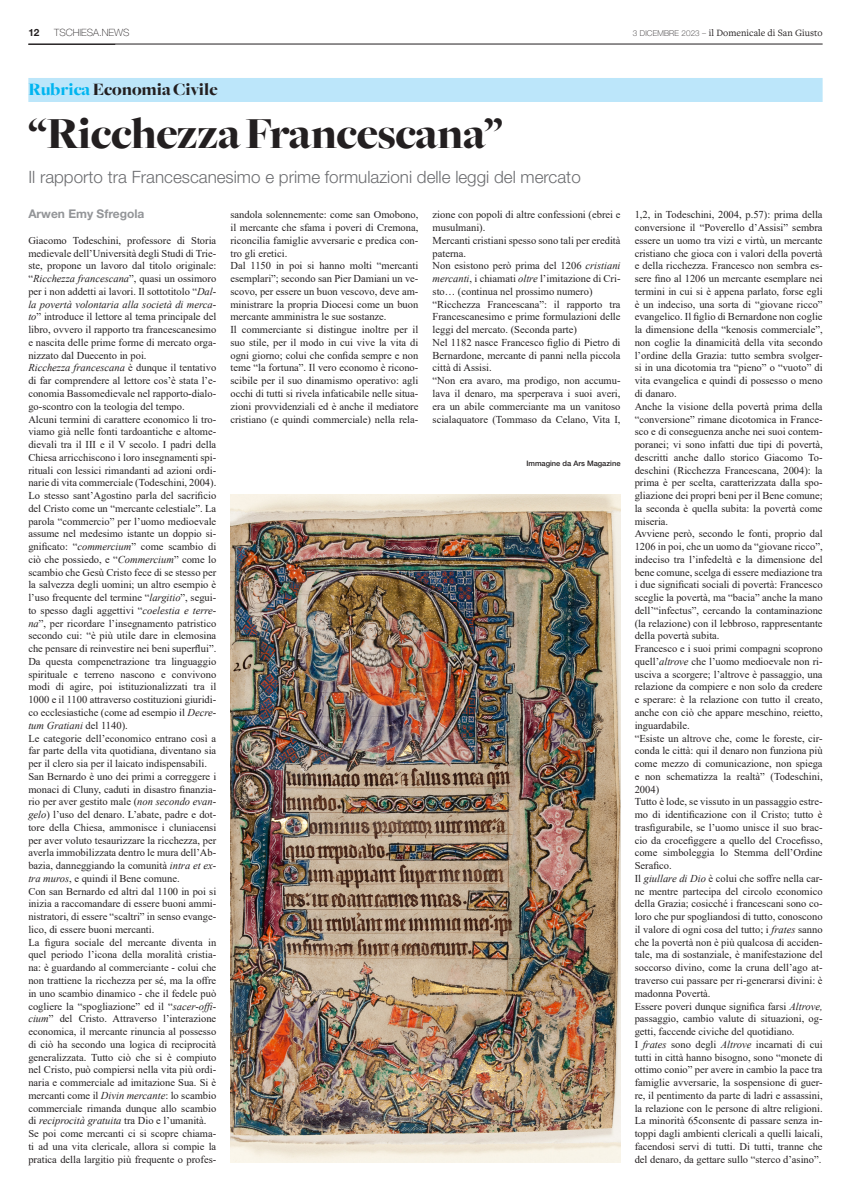
<style>
.page{position:relative;width:851px;height:1191px;background:#fff}
.page>*{position:absolute;margin:0;border:0;box-sizing:border-box;transform-origin:0 0}
.t1{font:900 46px "Freight Big";letter-spacing:-.01em;color:#231f20}
.t2{font:900 18px "Freight Big";color:#231f20}
.t3{font:300 17px "Helvetica Neue LT Std";color:#6c6d70}
.t4{font:700 12px "Helvetica Neue LT Std";color:#939598}
.t5{font:10.5px/12.8px "Times New Roman";color:#231f20;text-align:justify}
.t6{font:10px "Freight Text Pro";color:#231f20}
.t7{font:100 10px "Helvetica Neue LT Std";color:#231f20}
.t8{font:700 10px "Helvetica Neue LT Std";color:#231f20}
.t9{font:500 7.5px "Helvetica Neue LT Std";color:#231f20}
.s1{font-family:"Helvetica Neue LT Std";font-weight:100;font-size:8px}
.s2{color:#00b5f0}
.s3{font-style:italic}
</style>
<div class="page">
<hr style="left:28px;top:44px;width:794px;height:1px;background:#231f20">
<div style="left:28px;top:78px;width:794px;height:24px;background:#bce6fa"></div>
<img style="left:230px;top:495px;width:390px;height:667px">
<p class="t8" style="left:28px;top:26px;width:13px">12</p>
<p class="t7" style="left:54px;top:26px;width:77px">TSCHIESA.NEWS</p>
<p class="t6" style="left:632px;top:26px;width:191px"><span class="s1">3 DICEMBRE 2023 –</span> il Domenicale di San Giusto</p>
<p class="t2" style="left:28px;top:79px;width:191px"><span class="s2">Rubrica</span> Economia Civile</p>
<p class="t1" style="left:28px;top:108px;width:476px">“Ricchezza Francescana”</p>
<p class="t3" style="left:28px;top:166px;width:554px">Il rapporto tra Francescanesimo e prime formulazioni delle leggi del mercato</p>
<p class="t4" style="left:28px;top:207px;width:117px">Arwen Emy Sfregola</p>
<p class="t5" style="left:28px;top:234px;width:189px">Giacomo Todeschini, professore di Storia medievale dell’Università degli Studi di Trie&shy;ste, propone un lavoro dal titolo originale: “<span class="s3">Ricchezza francescana</span>”, quasi un ossimoro per i non addetti ai lavori. Il sottotitolo “<span class="s3">Dal&shy;la povertà volontaria alla società di merca&shy;to</span>” introduce il lettore al tema principale del libro, ovvero il rapporto tra francescanesimo e nascita delle prime forme di mercato orga&shy;nizzato dal Duecento in poi.</p>
<p class="t5" style="left:28px;top:361px;width:189px"><span class="s3">Ricchezza francescana</span> è dunque il tentativo di far comprendere al lettore cos’è stata l’e&shy;conomia Bassomedievale nel rapporto-dialo&shy;go-scontro con la teologia del tempo.</p>
<p class="t5" style="left:28px;top:412px;width:189px">Alcuni termini di carattere economico li tro&shy;viamo già nelle fonti tardoantiche e altome&shy;dievali tra il III e il V secolo. I padri della Chiesa arricchiscono i loro insegnamenti spi&shy;rituali con lessici rimandanti ad azioni ordi&shy;narie di vita commerciale (Todeschini, 2004).<br>Lo stesso sant’Agostino parla del sacrificio del Cristo come un “mercante celestiale”. La parola “commercio” per l’uomo medioevale assume nel medesimo istante un doppio si&shy;gnificato: “<span class="s3">commercium</span>” come scambio di ciò che possiedo, e “<span class="s3">Commercium</span>” come lo scambio che Gesù Cristo fece di se stesso per la salvezza degli uomini; un altro esempio è l’uso frequente del termine “<span class="s3">largitio</span>”, segui&shy;to spesso dagli aggettivi “<span class="s3">coelestia e terre&shy;na</span>”, per ricordare l’insegnamento patristico secondo cui: “è più utile dare in elemosina che pensare di reinvestire nei beni superflui”.</p>
<p class="t5" style="left:28px;top:654px;width:189px">Da questa compenetrazione tra linguaggio spirituale e terreno nascono e convivono modi di agire, poi istituzionalizzati tra il 1000 e il 1100 attraverso costituzioni giuridi&shy;co ecclesiastiche (come ad esempio il <span class="s3">Decre&shy;tum Gratiani</span> del 1140).</p>
<p class="t5" style="left:28px;top:731px;width:189px">Le categorie dell’economico entrano così a far parte della vita quotidiana, diventano sia per il clero sia per il laicato indispensabili.</p>
<p class="t5" style="left:28px;top:769px;width:189px">San Bernardo è uno dei primi a correggere i monaci di Cluny, caduti in disastro finanzia&shy;rio per aver gestito male (<span class="s3">non secondo evan&shy;gelo</span>) l’uso del denaro. L’abate, padre e dot&shy;tore della Chiesa, ammonisce i cluniacensi per aver voluto tesaurizzare la ricchezza, per averla immobilizzata dentro le mura dell’Ab&shy;bazia, danneggiando la comunità <span class="s3">intra et ex&shy;tra muros</span>, e quindi il Bene comune.</p>
<p class="t5" style="left:28px;top:884px;width:189px">Con san Bernardo ed altri dal 1100 in poi si inizia a raccomandare di essere buoni ammi&shy;nistratori, di essere “scaltri” in senso evange&shy;lico, di essere buoni mercanti.</p>
<p class="t5" style="left:28px;top:935px;width:189px">La figura sociale del mercante diventa in quel periodo l’icona della moralità cristia&shy;na: è guardando al commerciante - colui che non trattiene la ricchezza per sé, ma la offre in uno scambio dinamico - che il fedele può cogliere la “spogliazione” ed il “<span class="s3">sacer-offi&shy;cium</span>” del Cristo. Attraverso l’interazione economica, il mercante rinuncia al possesso di ciò ha secondo una logica di reciprocità generalizzata. Tutto ciò che si è compiuto nel Cristo, può compiersi nella vita più ordi&shy;naria e commerciale ad imitazione Sua. Si è mercanti come il <span class="s3">Divin mercante</span>: lo scambio commerciale rimanda dunque allo scambio di <span class="s3">reciprocità gratuita</span> tra Dio e l’umanità.</p>
<p class="t5" style="left:28px;top:1126px;width:189px">Se poi come mercanti ci si scopre chiama&shy;ti ad una vita clericale, allora si compie la pratica della largitio più frequente o profes-</p>
<p class="t5" style="left:230px;top:208px;width:189px">sandola solennemente: come san Omobono, il mercante che sfama i poveri di Cremona, riconcilia famiglie avversarie e predica con&shy;tro gli eretici.</p>
<p class="t5" style="left:230px;top:259px;width:189px">Dal 1150 in poi si hanno molti “mercanti esemplari”; secondo san Pier Damiani un ve&shy;scovo, per essere un buon vescovo, deve am&shy;ministrare la propria Diocesi come un buon mercante amministra le sue sostanze.</p>
<p class="t5" style="left:230px;top:323px;width:189px">Il commerciante si distingue inoltre per il suo stile, per il modo in cui vive la vita di ogni giorno; colui che confida sempre e non teme “la fortuna”. Il vero economo è ricono&shy;scibile per il suo dinamismo operativo: agli occhi di tutti si rivela infaticabile nelle situa&shy;zioni provvidenziali ed è anche il mediatore cristiano (e quindi commerciale) nella rela-</p>
<p class="t5" style="left:432px;top:208px;width:189px">zione con popoli di altre confessioni (ebrei e musulmani).</p>
<p class="t5" style="left:432px;top:234px;width:189px">Mercanti cristiani spesso sono tali per eredità paterna.</p>
<p class="t5" style="left:432px;top:259px;width:189px">Non esistono però prima del 1206 <span class="s3">cristiani mercanti</span>, i chiamati <span class="s3">oltre</span> l’imitazione di Cri&shy;sto… (continua nel prossimo numero)</p>
<p class="t5" style="left:432px;top:297px;width:189px">“Ricchezza Francescana”: il rapporto tra Francescanesimo e prime formulazioni delle leggi del mercato. (Seconda parte)</p>
<p class="t5" style="left:432px;top:336px;width:189px">Nel 1182 nasce Francesco figlio di Pietro di Bernardone, mercante di panni nella piccola città di Assisi.</p>
<p class="t5" style="left:432px;top:374px;width:189px">“Non era avaro, ma prodigo, non accumu&shy;lava il denaro, ma sperperava i suoi averi, era un abile commerciante ma un vanitoso scialaquatore (Tommaso da Celano, Vita I,</p>
<p class="t9" style="left:526px;top:459px;width:96px">Immagine da Ars Magazine</p>
<p class="t5" style="left:634px;top:208px;width:189px">1,2, in Todeschini, 2004, p.57): prima della conversione il “Poverello d’Assisi” sembra essere un uomo tra vizi e virtù, un mercante cristiano che gioca con i valori della povertà e della ricchezza. Francesco non sembra es&shy;sere fino al 1206 un mercante esemplare nei termini in cui si è appena parlato, forse egli è un indeciso, una sorta di “giovane ricco” evangelico. Il figlio di Bernardone non coglie la dimensione della “kenosis commerciale”, non coglie la dinamicità della vita secondo l’ordine della Grazia: tutto sembra svolger&shy;si in una dicotomia tra “pieno” o “vuoto” di vita evangelica e quindi di possesso o meno di danaro.</p>
<p class="t5" style="left:634px;top:399px;width:189px">Anche la visione della povertà prima della “conversione” rimane dicotomica in France&shy;sco e di conseguenza anche nei suoi contem&shy;poranei; vi sono infatti due tipi di povertà, descritti anche dallo storico Giacomo To&shy;deschini (Ricchezza Francescana, 2004): la prima è per scelta, caratterizzata dalla spo&shy;gliazione dei propri beni per il Bene comune; la seconda è quella subita: la povertà come miseria.</p>
<p class="t5" style="left:634px;top:527px;width:189px">Avviene però, secondo le fonti, proprio dal 1206 in poi, che un uomo da “giovane ricco”, indeciso tra l’infedeltà e la dimensione del bene comune, scelga di essere mediazione tra i due significati sociali di povertà: Francesco sceglie la povertà, ma “bacia” anche la mano dell’“infectus”, cercando la contaminazione (la relazione) con il lebbroso, rappresentante della povertà subita.</p>
<p class="t5" style="left:634px;top:642px;width:189px">Francesco e i suoi primi compagni scoprono quell’<span class="s3">altrove</span> che l’uomo medioevale non ri&shy;usciva a scorgere; l’altrove è passaggio, una relazione da compiere e non solo da credere e sperare: è la relazione con tutto il creato, anche con ciò che appare meschino, reietto, inguardabile.</p>
<p class="t5" style="left:634px;top:731px;width:189px">“Esiste un altrove che, come le foreste, cir&shy;conda le città: qui il denaro non funziona più come mezzo di comunicazione, non spiega e non schematizza la realtà” (Todeschini, 2004)</p>
<p class="t5" style="left:634px;top:795px;width:189px">Tutto è lode, se vissuto in un passaggio estre&shy;mo di identificazione con il Cristo; tutto è trasfigurabile, se l’uomo unisce il suo brac&shy;cio da crocefiggere a quello del Crocefisso, come simboleggia lo Stemma dell’Ordine Serafico.</p>
<p class="t5" style="left:634px;top:871px;width:189px">Il <span class="s3">giullare di Dio</span> è colui che soffre nella car&shy;ne mentre partecipa del circolo economico della Grazia; cosicché i francescani sono co&shy;loro che pur spogliandosi di tutto, conoscono il valore di ogni cosa del tutto; i <span class="s3">frates</span> sanno che la povertà non è più qualcosa di acciden&shy;tale, ma di sostanziale, è manifestazione del soccorso divino, come la cruna dell’ago at&shy;traverso cui passare per ri-generarsi divini: è madonna Povertà.</p>
<p class="t5" style="left:634px;top:999px;width:189px">Essere poveri dunque significa farsi <span class="s3">Altrove, </span>passaggio, cambio valute di situazioni, og&shy;getti, faccende civiche del quotidiano.</p>
<p class="t5" style="left:634px;top:1037px;width:189px">I <span class="s3">frates</span> sono degli <span class="s3">Altrove</span> incarnati di cui tutti in città hanno bisogno, sono “monete di ottimo conio” per avere in cambio la pace tra famiglie avversarie, la sospensione di guer&shy;re, il pentimento da parte di ladri e assassini, la relazione con le persone di altre religioni.<br>La minorità 65consente di passare senza in&shy;toppi dagli ambienti clericali a quelli laicali, facendosi servi di tutti. Di tutti, tranne che del denaro, da gettare sullo “sterco d’asino”.</p>
</div>
